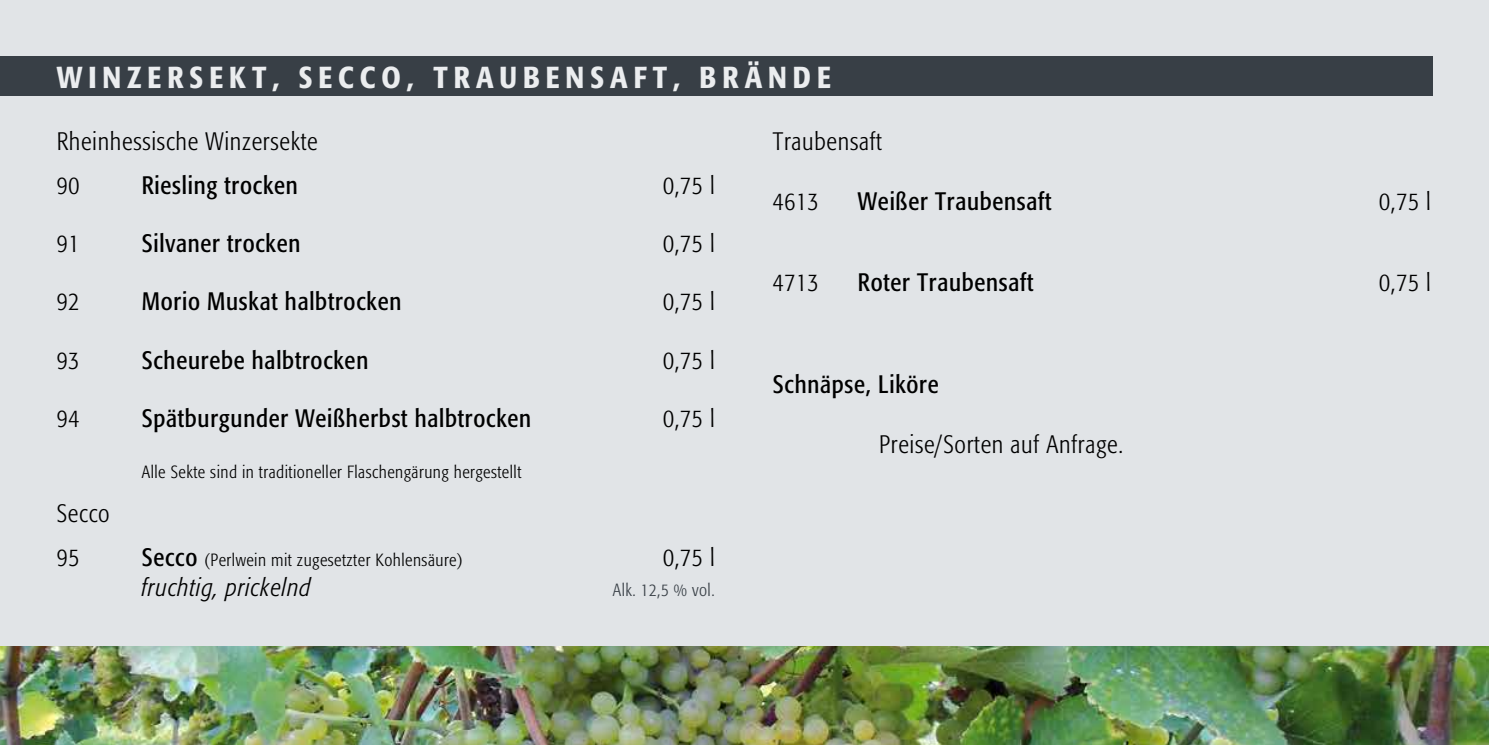
<style>
.page{position:relative;width:1489px;height:745px;background:#fff}
.page>*{position:absolute;margin:0;border:0;box-sizing:border-box;transform-origin:0 0}
.t1{font:500 30px "Formata Condensed BQ";letter-spacing:.2em;color:#ebedef}
.t2{font:25px "Formata Condensed BQ";letter-spacing:.03em;color:#000}
.t3{font:300 25px/44.2px "Formata Condensed BQ";letter-spacing:.03em;color:#000}
.t4{font:italic 300 25px "Formata Condensed BQ";letter-spacing:.03em;color:#000}
.t5{font:300 17.5px "Formata Condensed BQ";letter-spacing:.03em;color:#000}
.t6{font:300 17.5px "Formata Condensed BQ";letter-spacing:.03em;color:#383f46}
.s1{font-weight:400;font-size:25px}
</style>
<div class="page">
<div style="left:0;top:0;width:1488px;height:744px;background:#e1e4e7"></div>
<img style="left:0;top:646px;width:1488px;height:98px">
<div style="left:0;top:57px;width:1431px;height:39px;background:#383f46"></div>
<p class="t1" style="left:57px;top:59px;width:775px">WINZERSEKT, SECCO, TRAUBENSAFT, BRÄNDE</p>
<p class="t3" style="left:57px;top:119px;width:262px">Rheinhessische Winzersekte<br>90</p>
<p class="t3" style="left:772px;top:119px;width:111px">Traubensaft</p>
<p class="t2" style="left:142px;top:170px;width:157px">Riesling trocken</p>
<p class="t3" style="left:663px;top:164px;width:53px">0,75 l</p>
<p class="t3" style="left:772px;top:179px;width:47px">4613</p>
<p class="t2" style="left:857px;top:186px;width:195px">Weißer Traubensaft</p>
<p class="t3" style="left:1378px;top:179px;width:53px">0,75 l</p>
<p class="t3" style="left:57px;top:222px;width:24px">91</p>
<p class="t2" style="left:142px;top:229px;width:160px">Silvaner trocken</p>
<p class="t3" style="left:663px;top:222px;width:53px">0,75 l</p>
<p class="t3" style="left:57px;top:280px;width:24px">92</p>
<p class="t2" style="left:142px;top:287px;width:261px">Morio Muskat halbtrocken</p>
<p class="t3" style="left:663px;top:280px;width:53px">0,75 l</p>
<p class="t3" style="left:57px;top:338px;width:24px">93</p>
<p class="t2" style="left:142px;top:345px;width:228px">Scheurebe halbtrocken</p>
<p class="t3" style="left:663px;top:338px;width:53px">0,75 l</p>
<p class="t3" style="left:57px;top:396px;width:24px">94</p>
<p class="t2" style="left:142px;top:403px;width:391px">Spätburgunder Weißherbst halbtrocken</p>
<p class="t3" style="left:663px;top:396px;width:53px">0,75 l</p>
<p class="t5" style="left:142px;top:461px;width:381px">Alle Sekte sind in traditioneller Flaschengärung hergestellt</p>
<p class="t3" style="left:57px;top:491px;width:54px">Secco<br>95</p>
<p class="t5" style="left:142px;top:549px;width:322px"><span class="s1">Secco</span> (Perlwein mit zugesetzter Kohlensäure)</p>
<p class="t3" style="left:663px;top:535px;width:53px">0,75 l</p>
<p class="t4" style="left:142px;top:573px;width:171px">fruchtig, prickelnd</p>
<p class="t6" style="left:612px;top:579px;width:103px">Alk. 12,5 % vol.</p>
<p class="t3" style="left:772px;top:260px;width:47px">4713</p>
<p class="t2" style="left:857px;top:267px;width:177px">Roter Traubensaft</p>
<p class="t3" style="left:1378px;top:260px;width:53px">0,75 l</p>
<p class="t2" style="left:772px;top:369px;width:167px">Schnäpse, Liköre</p>
<p class="t3" style="left:879px;top:422px;width:245px">Preise/Sorten auf Anfrage.</p>
</div>
